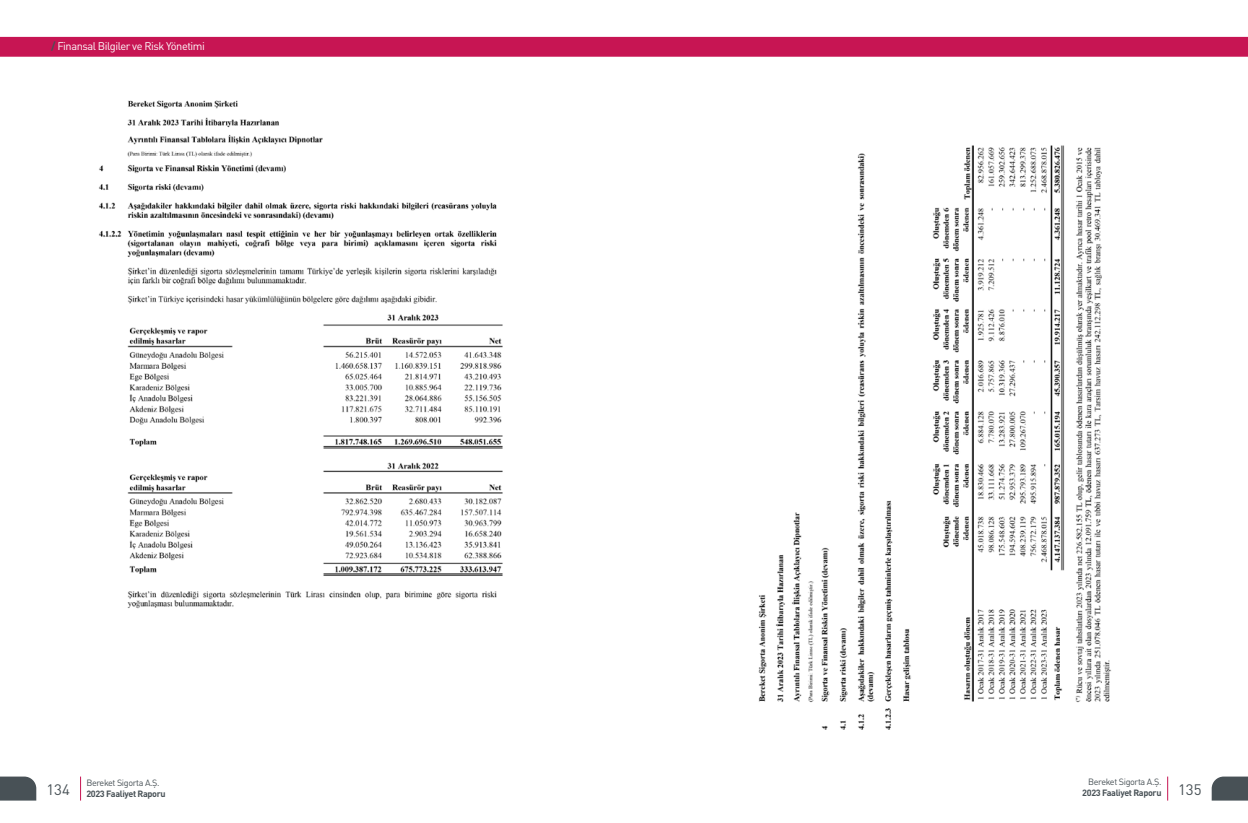
<style>
.page{position:relative;width:1248px;height:823px;background:#fff}
.page>*{position:absolute;margin:0;border:0;box-sizing:border-box;transform-origin:0 0}
.t1{font:15px "DIN Pro";color:#485156}
.t2{font:11px "DIN Pro";letter-spacing:-.04em;color:#fff}
.t3{font:9px "DIN Pro";letter-spacing:-.04em;color:#485156}
.t4{font:700 9px "DIN Pro";letter-spacing:-.04em;color:#485156}
.s1{font-weight:700;color:#485156}
</style>
<div class="page">
<div style="left:0;top:37px;width:1247px;height:20px;background:#c71553"></div>
<svg style="left:0;top:776px;width:36px;height:24px"></svg>
<svg style="left:80px;top:776px;width:1px;height:24px"></svg>
<svg style="left:1211px;top:776px;width:36px;height:24px"></svg>
<svg style="left:1167px;top:776px;width:1px;height:24px"></svg>
<img style="left:98px;top:100px;width:405px;height:509px">
<img style="left:758px;top:145px;width:353px;height:585px">
<p class="t2" style="left:51px;top:38px;width:155px"><span class="s1">/</span> Finansal Bilgiler ve Risk Yönetimi</p>
<h1 class="t1" style="left:46px;top:777px;width:25px">134</h1>
<p class="t3" style="left:86px;top:775px;width:75px">Bereket Sigorta A.Ş.</p>
<p class="t4" style="left:86px;top:786px;width:81px">2023 Faaliyet Raporu</p>
<p class="t3" style="left:1088px;top:774px;width:75px">Bereket Sigorta A.Ş.</p>
<p class="t4" style="left:1082px;top:784px;width:81px">2023 Faaliyet Raporu</p>
<h1 class="t1" style="left:1177px;top:777px;width:25px">135</h1>
</div>
